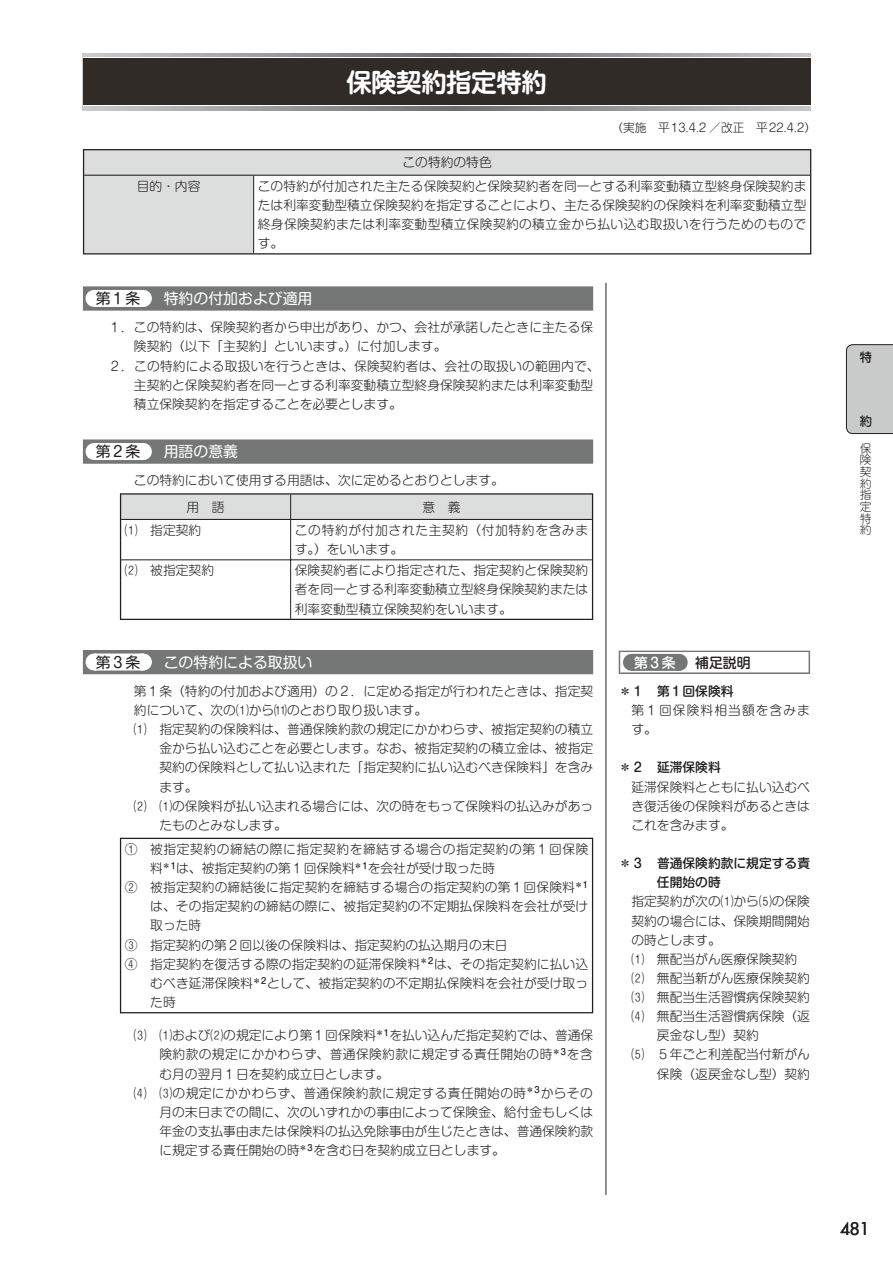
<style>
.page{position:relative;width:893px;height:1263px;background:#fff}
.page>*{position:absolute;margin:0;border:0;box-sizing:border-box;transform-origin:0 0}
.t1{font:25.5px "Shin M Go Pro De Bold 90 pv RKSJ H";letter-spacing:-.02em;color:#fff}
.t2{font:16.95px "Futura";color:#231f20}
.t3{font:14.85px "Shin M Go Pro Regular 90 pv RKSJ H";color:#fff}
.t4{font:14.85px "Shin M Go Pro Regular 90 pv RKSJ H";color:#231f20}
.t5{font:13.8px "Shin M Go Pro Medium 90 pv RKSJ H";color:#231f20}
.t6{font:13.8px "Shin M Go Pro Medium 90 pv RKSJ H";color:#fff}
.t7{font:12.75px/19.2px "Shin M Go Pro Light 90 pv RKSJ H";color:#231f20;text-align:justify}
.t8{font:12.75px "Shin M Go Pro Light 90 pv RKSJ H";letter-spacing:.03em;color:#231f20}
.t9{font:12.75px "Shin M Go Pro Light 90 pv RKSJ H";letter-spacing:.04em;color:#231f20}
.t10{font:12.75px/19.2px "Shin M Go Pro Medium 90 pv RKSJ H";color:#231f20}
.t11{font:12.75px/19.2px "Shin M Go Pro Light 90 pv RKSJ H";letter-spacing:.05em;color:#231f20}
.t12{font:12.75px/19.2px "Shin M Go Pro Light 90 pv RKSJ H";letter-spacing:.085em;color:#231f20}
.t13{font:12.75px "Jun 34 Pro Medium 90 pv RKSJ V";color:#231f20}
.t14{font:11.7px "Shin M Go Pro Light 90 pv RKSJ H";color:#231f20}
.t15{font:11.7px/11.7px "Jun 101 Pro Light 90 pv RKSJ V";color:#231f20;text-align:justify}
</style>
<div class="page">
<hr style="left:606px;top:283px;width:1px;height:912px;background:#231f20">
<svg style="left:83px;top:53px;width:727px;height:58px;background:#a3a5a7"></svg>
<svg style="left:83px;top:58px;width:727px;height:48px"></svg>
<div style="left:83px;top:59px;width:727px;height:46px;background:#302b27"></div>
<div style="left:83px;top:286px;width:510px;height:25px;background:#757676"></div>
<div style="left:94px;top:290px;width:48px;height:17px;background:#fff"></div>
<svg style="left:142px;top:290px;width:1px;height:17px"></svg>
<div style="left:83px;top:439px;width:510px;height:25px;background:#757676"></div>
<div style="left:94px;top:443px;width:48px;height:17px;background:#fff"></div>
<svg style="left:142px;top:443px;width:1px;height:17px"></svg>
<div style="left:83px;top:650px;width:510px;height:24px;background:#757676"></div>
<div style="left:94px;top:653px;width:48px;height:17px;background:#fff"></div>
<svg style="left:118px;top:653px;width:25px;height:17px"></svg>
<svg style="left:84px;top:150px;width:726px;height:103px"></svg>
<hr style="left:83px;top:149px;width:171px;height:1px;background:#231f20">
<svg style="left:83px;top:150px;width:1px;height:25px"></svg>
<hr style="left:254px;top:149px;width:557px;height:1px;background:#231f20">
<svg style="left:810px;top:150px;width:1px;height:25px"></svg>
<hr style="left:83px;top:175px;width:1px;height:78px;background:#231f20">
<hr style="left:810px;top:175px;width:1px;height:78px;background:#231f20">
<hr style="left:83px;top:253px;width:171px;height:1px;background:#231f20">
<hr style="left:254px;top:253px;width:557px;height:1px;background:#231f20">
<hr style="left:84px;top:175px;width:170px;height:1px;background:#231f20">
<hr style="left:254px;top:175px;width:556px;height:1px;background:#231f20">
<hr style="left:253px;top:176px;width:1px;height:77px;background:#231f20">
<hr style="left:120px;top:493px;width:171px;height:2px;background:#231f20">
<hr style="left:291px;top:493px;width:302px;height:2px;background:#231f20">
<hr style="left:120px;top:519px;width:1px;height:41px;background:#231f20">
<hr style="left:592px;top:519px;width:1px;height:41px;background:#231f20">
<hr style="left:120px;top:560px;width:1px;height:59px;background:#231f20">
<hr style="left:592px;top:560px;width:1px;height:59px;background:#231f20">
<hr style="left:120px;top:619px;width:171px;height:1px;background:#231f20">
<hr style="left:291px;top:619px;width:302px;height:1px;background:#231f20">
<svg style="left:120px;top:494px;width:473px;height:25px;background:#d5d6d6"></svg>
<hr style="left:290px;top:520px;width:1px;height:40px;background:#231f20">
<hr style="left:121px;top:560px;width:170px;height:1px;background:#231f20">
<hr style="left:291px;top:560px;width:301px;height:1px;background:#231f20">
<hr style="left:290px;top:560px;width:1px;height:59px;background:#231f20">
<hr style="left:121px;top:519px;width:170px;height:1px;background:#231f20">
<hr style="left:291px;top:519px;width:301px;height:1px;background:#231f20">
<hr style="left:120px;top:838px;width:473px;height:1px;background:#231f20">
<hr style="left:120px;top:839px;width:1px;height:173px;background:#231f20">
<hr style="left:592px;top:839px;width:1px;height:173px;background:#231f20">
<hr style="left:120px;top:1012px;width:473px;height:1px;background:#231f20">
<div style="left:619px;top:651px;width:191px;height:23px;background:#b3b3b3"></div>
<div style="left:620px;top:652px;width:189px;height:20px;background:#fff"></div>
<div style="left:631px;top:654px;width:47px;height:17px;background:#757676"></div>
<svg style="left:655px;top:654px;width:24px;height:17px"></svg>
<div style="left:846px;top:344px;width:47px;height:90px;background:#c9cbcb"></div>
<h1 class="t1" style="left:346px;top:72px;width:202px">保険契約指定特約</h1>
<p class="t7" style="left:402px;top:155px;width:91px">この特約の特色</p>
<p class="t14" style="left:611px;top:123px;width:206px">（実施　平13.4.2 ／改正　平22.4.2）</p>
<p class="t7" style="left:137px;top:178px;width:65px">目的・内容</p>
<p class="t7" style="left:258px;top:178px;width:550px">この特約が付加された主たる保険契約と保険契約者を同一とする利率変動積立型終身保険契約または利率変動型積立保険契約を指定することにより、主たる保険契約の保険料を利率変動積立型終身保険契約または利率変動型積立保険契約の積立金から払い込む取扱いを行うためのものです。</p>
<p class="t4" style="left:96px;top:293px;width:46px">第１条</p>
<p class="t3" style="left:164px;top:293px;width:150px">特約の付加および適用</p>
<p class="t7" style="left:108px;top:320px;width:486px">１．この特約は、保険契約者から申出があり、かつ、会社が承諾したときに主たる保</p>
<p class="t7" style="left:134px;top:339px;width:314px">険契約（以下「主契約」といいます。）に付加します。</p>
<p class="t7" style="left:108px;top:358px;width:493px">２．この特約による取扱いを行うときは、保険契約者は、会社の取扱いの範囲内で、</p>
<p class="t7" style="left:134px;top:377px;width:461px">主契約と保険契約者を同一とする利率変動積立型終身保険契約または利率変動型</p>
<p class="t7" style="left:134px;top:396px;width:269px">積立保険契約を指定することを必要とします。</p>
<p class="t4" style="left:96px;top:446px;width:46px">第２条</p>
<p class="t3" style="left:164px;top:446px;width:76px">用語の意義</p>
<p class="t7" style="left:186px;top:469px;width:319px;line-height:26.1px;text-indent:-53px">この特約において使用する用語は、次に定めるとおりとします。用　語</p>
<p class="t7" style="left:422px;top:499px;width:40px">意　義</p>
<p class="t7" style="left:125px;top:522px;width:78px">⑴ 指定契約</p>
<p class="t11" style="left:295px;top:522px;width:295px">この特約が付加された主契約（付加特約を含みます。）をいいます。</p>
<p class="t7" style="left:125px;top:563px;width:91px">⑵ 被指定契約</p>
<p class="t7" style="left:295px;top:563px;width:295px">保険契約者により指定された、指定契約と保険契約者を同一とする利率変動積立型終身保険契約または利率変動型積立保険契約をいいます。</p>
<p class="t4" style="left:96px;top:657px;width:46px">第３条</p>
<p class="t3" style="left:164px;top:657px;width:150px">この特約による取扱い</p>
<p class="t7" style="left:134px;top:683px;width:461px">第１条（特約の付加および適用）の２．に定める指定が行われたときは、指定契</p>
<p class="t7" style="left:134px;top:702px;width:295px">約について、次の⑴から⑾のとおり取り扱います。</p>
<p class="t7" style="left:134px;top:721px;width:461px">⑴ 指定契約の保険料は、普通保険約款の規定にかかわらず、被指定契約の積立</p>
<p class="t7" style="left:159px;top:741px;width:435px">金から払い込むことを必要とします。なお、被指定契約の積立金は、被指定</p>
<p class="t7" style="left:159px;top:760px;width:435px">契約の保険料として払い込まれた「指定契約に払い込むべき保険料」を含み</p>
<p class="t7" style="left:159px;top:779px;width:40px">ます。</p>
<p class="t7" style="left:134px;top:798px;width:461px">⑵ ⑴の保険料が払い込まれる場合には、次の時をもって保険料の払込みがあっ</p>
<p class="t7" style="left:159px;top:817px;width:129px">たものとみなします。</p>
<p class="t9" style="left:125px;top:844px;width:465px">① 被指定契約の締結の際に指定契約を締結する場合の指定契約の第１回保険</p>
<p class="t7" style="left:150px;top:860px;width:347px">料<sup>＊１</sup>は、被指定契約の第１回保険料<sup>＊１</sup>を会社が受け取った時</p>
<p class="t7" style="left:125px;top:879px;width:466px">② 被指定契約の締結後に指定契約を締結する場合の指定契約の第１回保険料<sup>＊１</sup></p>
<p class="t7" style="left:150px;top:898px;width:440px">は、その指定契約の締結の際に、被指定契約の不定期払保険料を会社が受け</p>
<p class="t7" style="left:150px;top:918px;width:53px">取った時</p>
<p class="t7" style="left:125px;top:937px;width:384px">③ 指定契約の第２回以後の保険料は、指定契約の払込期月の末日</p>
<p class="t7" style="left:125px;top:956px;width:465px">④ 指定契約を復活する際の指定契約の延滞保険料<sup>＊２</sup>は、その指定契約に払い込</p>
<p class="t7" style="left:150px;top:975px;width:439px">むべき延滞保険料<sup>＊２</sup>として、被指定契約の不定期払保険料を会社が受け取っ</p>
<p class="t7" style="left:150px;top:994px;width:27px">た時</p>
<p class="t7" style="left:134px;top:1028px;width:461px">⑶ ⑴および⑵の規定により第１回保険料<sup>＊１</sup>を払い込んだ指定契約では、普通保</p>
<p class="t8" style="left:159px;top:1050px;width:435px">険約款の規定にかかわらず、普通保険約款に規定する責任開始の時<sup>＊３</sup>を含</p>
<p class="t7" style="left:159px;top:1066px;width:231px">む月の翌月１日を契約成立日とします。</p>
<p class="t8" style="left:134px;top:1088px;width:460px">⑷ ⑶の規定にかかわらず、普通保険約款に規定する責任開始の時<sup>＊３</sup>からその</p>
<p class="t7" style="left:159px;top:1104px;width:435px">月の末日までの間に、次のいずれかの事由によって保険金、給付金もしくは</p>
<p class="t7" style="left:159px;top:1123px;width:435px">年金の支払事由または保険料の払込免除事由が生じたときは、普通保険約款</p>
<p class="t7" style="left:159px;top:1142px;width:347px">に規定する責任開始の時<sup>＊３</sup>を含む日を契約成立日とします。</p>
<p class="t6" style="left:634px;top:657px;width:43px">第３条</p>
<p class="t5" style="left:695px;top:657px;width:57px">補足説明</p>
<p class="t10" style="left:619px;top:683px;width:116px">＊１ 第１回保険料</p>
<p class="t12" style="left:631px;top:702px;width:180px">第１回保険料相当額を含みます。</p>
<p class="t10" style="left:619px;top:760px;width:104px">＊２ 延滞保険料</p>
<p class="t7" style="left:631px;top:779px;width:180px">延滞保険料とともに払い込むべき復活後の保険料があるときはこれを含みます。</p>
<p class="t10" style="left:657px;top:855px;width:155px;text-indent:-38px">＊３ 普通保険約款に規定する責任開始の時</p>
<p class="t7" style="left:631px;top:894px;width:180px">指定契約が次の⑴から⑸の保険</p>
<p class="t7" style="left:631px;top:913px;width:180px">契約の場合には、保険期間開始</p>
<p class="t7" style="left:631px;top:932px;width:91px">の時とします。</p>
<p class="t7" style="left:631px;top:951px;width:167px">⑴ 無配当がん医療保険契約</p>
<p class="t7" style="left:631px;top:970px;width:180px">⑵ 無配当新がん医療保険契約</p>
<p class="t7" style="left:631px;top:989px;width:180px">⑶ 無配当生活習慣病保険契約</p>
<p class="t7" style="left:631px;top:1008px;width:180px">⑷ 無配当生活習慣病保険（返</p>
<p class="t7" style="left:657px;top:1028px;width:104px">戻金なし型）契約</p>
<p class="t7" style="left:631px;top:1047px;width:180px">⑸ ５年ごと利差配当付新がん</p>
<p class="t7" style="left:657px;top:1066px;width:155px">保険（返戻金なし型）契約</p>
<p class="t13" style="left:859px;top:352px;width:14px">特</p>
<p class="t13" style="left:859px;top:416px;width:13px">約</p>
<p class="t15" style="left:860px;top:444px;width:13px">保険契約指定特約</p>
<h2 class="t2" style="left:840px;top:1221px;width:31px">481</h2>
</div>
